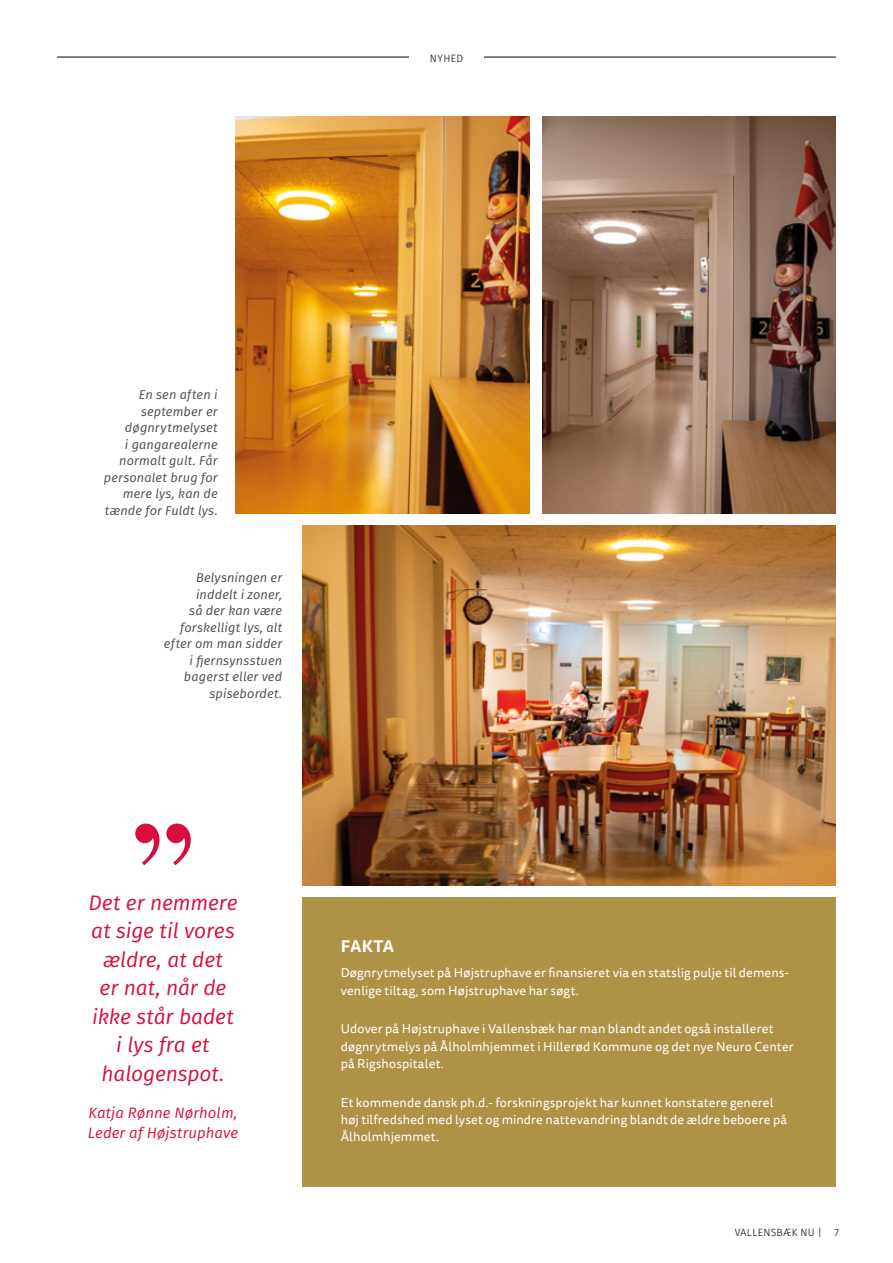
<style>
.page{position:relative;width:893px;height:1263px;background:#fff}
.page>*{position:absolute;margin:0;border:0;box-sizing:border-box;transform-origin:0 0}
.t1{font:500 132px "Bodoni URW";color:#d60f3c}
.t2{font:italic 21px/28.5px "Fira Sans";letter-spacing:-.005em;color:#d60f3c;text-align:center}
.t3{font:700 16.5px "Tisa Sans Pro";color:#fff}
.t4{font:italic 15px/19.5px "Fira Sans";color:#d60f3c}
.t5{font:12.75px/17.2px "Tisa Sans Pro";letter-spacing:.01em;color:#fff}
.t6{font:italic 12.75px/16.5px "Fira Sans";letter-spacing:.01em;color:#4a4a49;text-align:right}
.t7{font:300 10.65px "Fira Sans";letter-spacing:.03em;color:#000}
.t8{font:300 10.5px "Fira Sans";letter-spacing:.025em;color:#000}
</style>
<div class="page">
<hr style="left:57px;top:57px;width:779px;height:1px;background:#000">
<div style="left:409px;top:39px;width:75px;height:38px;background:#fff"></div>
<img style="left:302px;top:525px;width:534px;height:360px">
<img style="left:542px;top:117px;width:294px;height:397px">
<img style="left:236px;top:117px;width:293px;height:397px">
<div style="left:302px;top:897px;width:534px;height:289px;background:#ae9245"></div>
<p class="t7" style="left:430px;top:51px;width:35px">NYHED</p>
<p class="t6" style="left:104px;top:386px;width:115px">En sen aften i september er døgnrytmelyset<br>i gangarealerne normalt gult. Får personalet brug for mere lys, kan de tænde for Fuldt lys.</p>
<p class="t6" style="left:164px;top:569px;width:120px">Belysningen er inddelt i zoner,<br>så der kan være forskelligt lys, alt efter om man sidder i fjernsynsstuen bagerst eller ved spisebordet.</p>
<h1 class="t1" style="left:130px;top:792px;width:68px">”</h1>
<h2 class="t2" style="left:88px;top:888px;width:151px">Det er nemmere at sige til vores ældre, at det<br>er nat, når de ikke står badet i lys fra et halogenspot.</h2>
<p class="t4" style="left:88px;top:1103px;width:152px">Katja Rønne Nørholm,<br>Leder af Højstruphave</p>
<p class="t3" style="left:341px;top:934px;width:55px">FAKTA</p>
<p class="t5" style="left:341px;top:965px;width:450px">Døgnrytmelyset på Højstruphave er finansieret via en statslig pulje til demens&shy;venlige tiltag, som Højstruphave har søgt.</p>
<p class="t5" style="left:341px;top:1021px;width:454px">Udover på Højstruphave i Vallensbæk har man blandt andet også installeret døgnrytmelys på Ålholmhjemmet i Hillerød Kommune og det nye Neuro Center på Rigshospitalet.</p>
<p class="t5" style="left:341px;top:1094px;width:448px">Et kommende dansk ph.d.- forskningsprojekt har kunnet konstatere generel høj tilfredshed med lyset og mindre nattevandring blandt de ældre beboere på<br>Ålholmhjemmet.</p>
<p class="t8" style="left:735px;top:1225px;width:106px">VALLENSBÆK NU | 7</p>
</div>
